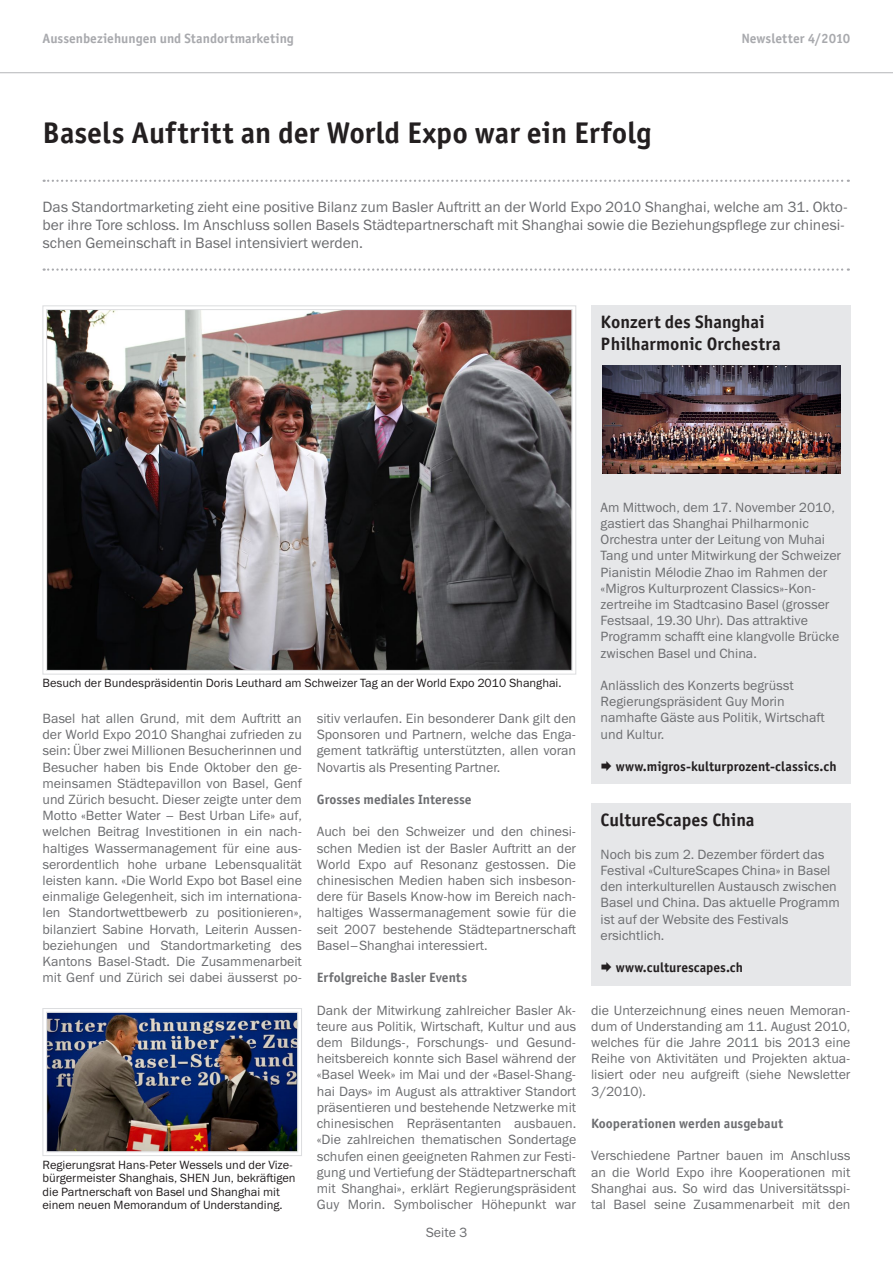
<style>
.page{position:relative;width:893px;height:1263px;background:#fff}
.page>*{position:absolute;margin:0;border:0;box-sizing:border-box;transform-origin:0 0}
.Headline{font:30px "Officina Sans Bold ITC";color:#231f20}
.Fließtext{font:18px "Officina Sans Bold ITC";color:#231f20}
.Subline{font:15px/18px "Franklin Gothic Book ITC";color:#6c6d70}
.Fließtext-2{font:13.5px/16.2px "Franklin Gothic Book ITC";color:#6c6d70;text-align:justify}
.Fließtext-3{font:13.5px "Officina Sans Bold ITC";color:#6c6d70}
.Fließtext-4{font:13.5px "Officina Sans Bold ITC";color:#231f20}
.t1{font:13.5px "Officina Sans Bold ITC";color:#a8a9ad}
.Bildunterschrift{font:12px/13.5px "Franklin Gothic Book ITC";color:#231f20}
</style>
<div class="page">
<hr style="left:0;top:72px;width:893px;height:1px;background:#bcbdc0">
<div style="left:591px;top:803px;width:259px;height:182px;background:#e6e7e9"></div>
<div style="left:591px;top:305px;width:259px;height:478px;background:#e6e7e9"></div>
<svg style="left:44px;top:180px;width:805px;height:2px"></svg>
<svg style="left:44px;top:268px;width:805px;height:3px"></svg>
<img style="left:603px;top:366px;width:238px;height:107px">
<img style="left:42px;top:1008px;width:260px;height:148px">
<div style="left:46px;top:1012px;width:252px;height:140px;border:1px solid #dcdddf"></div>
<img style="left:42px;top:305px;width:535px;height:370px">
<p class="t1" style="left:43px;top:29px;width:253px">Aussenbeziehungen und Standortmarketing</p>
<p class="t1" style="left:741px;top:29px;width:111px">Newsletter 4/2010</p>
<p class="Headline" style="left:43px;top:112px;width:610px">Basels Auftritt an der World Expo war ein Erfolg</p>
<p class="Subline" style="left:43px;top:198px;width:807px">Das Standortmarketing zieht eine positive Bilanz zum Basler Auftritt an der World Expo 2010 Shanghai, welche am 31. Okto&shy;ber ihre Tore schloss. Im Anschluss sollen Basels Städtepartnerschaft mit Shanghai sowie die Beziehungspflege zur chinesi&shy;schen Gemeinschaft in Basel intensiviert werden.</p>
<p class="Fließtext" style="left:601px;top:310px;width:165px">Konzert des Shanghai</p>
<p class="Fließtext" style="left:601px;top:331px;width:182px">Philharmonic Orchestra</p>
<p class="Bildunterschrift" style="left:43px;top:676px;width:521px">Besuch der Bundespräsidentin Doris Leuthard am Schweizer Tag an der World Expo 2010 Shanghai.</p>
<p class="Fließtext-2" style="left:43px;top:710px;width:261px">Basel hat allen Grund, mit dem Auftritt an der World Expo 2010 Shanghai zufrieden zu sein: Über zwei Millionen Besucherinnen und Besucher haben bis Ende Oktober den ge&shy;meinsamen Städtepavillon von Basel, Genf und Zürich besucht. Dieser zeigte unter dem Motto «Better Water – Best Urban Life» auf, welchen Beitrag Investitionen in ein nach&shy;haltiges Wassermanagement für eine aus&shy;serordentlich hohe urbane Lebensqualität leisten kann. «Die World Expo bot Basel eine einmalige Gelegenheit, sich im internationa&shy;len Standortwettbewerb zu positionieren», bilanziert Sabine Horvath, Leiterin Aussen&shy;beziehungen und Standortmarketing des Kantons Basel-Stadt. Die Zusammenarbeit mit Genf und Zürich sei dabei äusserst po-</p>
<p class="Fließtext-2" style="left:317px;top:710px;width:261px">sitiv verlaufen. Ein besonderer Dank gilt den Sponsoren und Partnern, welche das Enga&shy;gement tatkräftig unterstützten, allen voran Novartis als Presenting Partner.</p>
<p class="Fließtext-3" style="left:317px;top:790px;width:156px">Grosses mediales Interesse</p>
<p class="Fließtext-2" style="left:317px;top:823px;width:261px">Auch bei den Schweizer und den chinesi&shy;schen Medien ist der Basler Auftritt an der World Expo auf Resonanz gestossen. Die chinesischen Medien haben sich insbeson&shy;dere für Basels Know-how im Bereich nach&shy;haltiges Wassermanagement sowie für die seit 2007 bestehende Städtepartnerschaft Basel–Shanghai interessiert.</p>
<p class="Fließtext-3" style="left:317px;top:968px;width:152px">Erfolgreiche Basler Events</p>
<p class="Fließtext-2" style="left:317px;top:1002px;width:261px">Dank der Mitwirkung zahlreicher Basler Ak&shy;teure aus Politik, Wirtschaft, Kultur und aus dem Bildungs-, Forschungs- und Gesund&shy;heitsbereich konnte sich Basel während der «Basel Week» im Mai und der «Basel-Shang&shy;hai Days» im August als attraktiver Standort präsentieren und bestehende Netzwerke mit chinesischen Repräsentanten ausbauen. «Die zahlreichen thematischen Sondertage schufen einen geeigneten Rahmen zur Festi&shy;gung und Vertiefung der Städtepartnerschaft mit Shanghai», erklärt Regierungspräsident Guy Morin. Symbolischer Höhepunkt war</p>
<p class="Bildunterschrift" style="left:43px;top:1157px;width:255px">Regierungsrat Hans-Peter Wessels und der Vize&shy;bürgermeister Shanghais, SHEN Jun, bekräftigen die Partnerschaft von Basel und Shanghai mit einem neuen Memorandum of Understanding.</p>
<p class="Fließtext-2" style="left:426px;top:1224px;width:43px">Seite 3</p>
<p class="Fließtext-2" style="left:601px;top:499px;width:242px;text-align:left">Am Mittwoch, dem 17. November 2010, gastiert das Shanghai Philharmonic Orchestra unter der Leitung von Muhai Tang und unter Mitwirkung der Schweizer Pianistin Mélodie Zhao im Rahmen der «Migros Kulturprozent Classics»-Kon&shy;zertreihe im Stadtcasino Basel (grosser Festsaal, 19.30 Uhr). Das attraktive Programm schafft eine klangvolle Brücke zwischen Basel und China.</p>
<p class="Fließtext-2" style="left:601px;top:677px;width:225px;text-align:left">Anlässlich des Konzerts begrüsst<br>Regierungspräsident Guy Morin namhafte Gäste aus Politik, Wirtschaft und Kultur.</p>
<p class="Fließtext-4" style="left:616px;top:757px;width:222px">www.migros-kulturprozent-classics.ch</p>
<p class="Fließtext" style="left:601px;top:808px;width:155px">CultureScapes China</p>
<p class="Fließtext-2" style="left:601px;top:846px;width:241px;text-align:left">Noch bis zum 2. Dezember fördert das Festival «CultureScapes China» in Basel den interkulturellen Austausch zwischen Basel und China. Das aktuelle Programm ist auf der Website des Festivals ersichtlich.</p>
<p class="Fließtext-4" style="left:616px;top:958px;width:129px">www.culturescapes.ch</p>
<p class="Fließtext-2" style="left:591px;top:1001px;width:261px">die Unterzeichnung eines neuen Memoran&shy;dum of Understanding am 11. August 2010, welches für die Jahre 2011 bis 2013 eine Reihe von Aktivitäten und Projekten aktua&shy;lisiert oder neu aufgreift (siehe Newsletter 3/2010).</p>
<p class="Fließtext-3" style="left:591px;top:1114px;width:193px">Kooperationen werden ausgebaut</p>
<p class="Fließtext-2" style="left:591px;top:1147px;width:261px">Verschiedene Partner bauen im Anschluss an die World Expo ihre Kooperationen mit Shanghai aus. So wird das Universitätsspi&shy;tal Basel seine Zusammenarbeit mit den</p>
</div>
